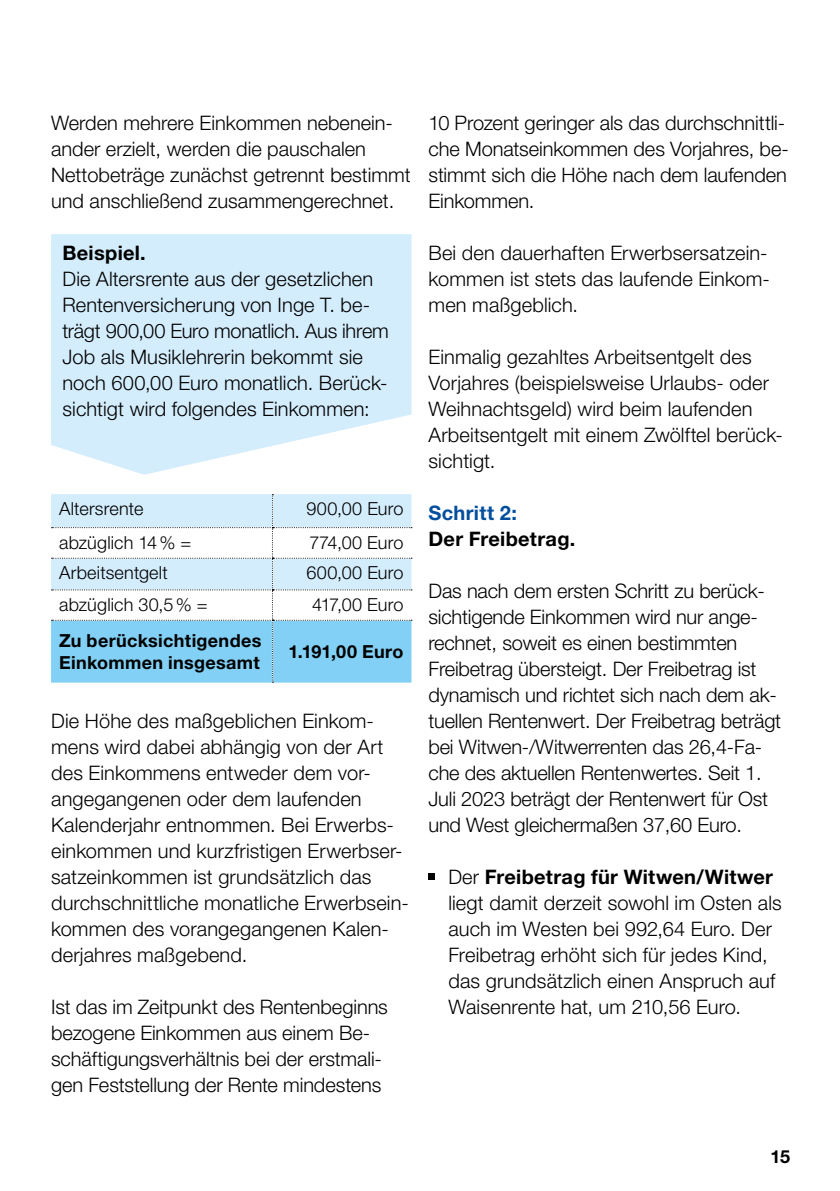
<style>
.page{position:relative;width:840px;height:1191px;background:#fff}
.page>*{position:absolute;margin:0;border:0;box-sizing:border-box;transform-origin:0 0}
.t1{font:300 20px/26px "Helvetica Neue LT Pro";color:#000}
.t2{font:700 20px "Helvetica Neue LT Pro";letter-spacing:.015em;color:#000}
.t3{font:700 20px "Helvetica Neue LT Pro";letter-spacing:.015em;color:#004e9e}
.t4{font:300 18px "Helvetica Neue LT Pro";letter-spacing:.01em;color:#000}
.t5{font:700 18px/21.6px "Helvetica Neue LT Pro";letter-spacing:.02em;color:#000}
.s1{font-weight:700}
</style>
<div class="page">
<svg style="left:51px;top:234px;width:360px;height:241px;background:#d8eefc"></svg>
<svg style="left:428px;top:874px;width:6px;height:6px"></svg>
<svg style="left:51px;top:494px;width:361px;height:188px"></svg>
<p class="t1" style="left:51px;top:109px;width:361px">Werden mehrere Einkommen nebenein&shy;ander erzielt, werden die pauschalen Nettobeträge zunächst getrennt bestimmt und anschließend zusammengerechnet.</p>
<p class="t2" style="left:62px;top:240px;width:85px">Beispiel.</p>
<p class="t1" style="left:62px;top:265px;width:328px">Die Altersrente aus der gesetzlichen Rentenversicherung von Inge T. be&shy;trägt 900,00 Euro monatlich. Aus ihrem Job als Musiklehrerin bekommt sie noch 600,00 Euro monatlich. Berück&shy;sichtigt wird folgendes Einkommen:</p>
<p class="t4" style="left:59px;top:497px;width:86px">Altersrente</p>
<p class="t4" style="left:306px;top:497px;width:98px">900,00 Euro</p>
<p class="t4" style="left:59px;top:531px;width:134px">abzüglich 14% =</p>
<p class="t4" style="left:309px;top:531px;width:96px">774,00 Euro</p>
<p class="t4" style="left:59px;top:561px;width:110px">Arbeitsentgelt</p>
<p class="t4" style="left:306px;top:561px;width:98px">600,00 Euro</p>
<p class="t4" style="left:59px;top:593px;width:150px">abzüglich 30,5% =</p>
<p class="t4" style="left:312px;top:593px;width:93px">417,00 Euro</p>
<p class="t5" style="left:59px;top:629px;width:204px">Zu berücksichtigendes<br>Einkommen insgesamt</p>
<p class="t5" style="left:288px;top:640px;width:116px">1.191,00 Euro</p>
<p class="t1" style="left:51px;top:707px;width:359px">Die Höhe des maßgeblichen Einkom&shy;mens wird dabei abhängig von der Art des Einkommens entweder dem vor&shy;angegangenen oder dem laufenden Kalenderjahr entnommen. Bei Erwerbs&shy;einkommen und kurzfristigen Erwerbser&shy;satzeinkommen ist grundsätzlich das durchschnittliche monatliche Erwerbsein&shy;kommen des vorangegangenen Kalen&shy;derjahres maßgebend.</p>
<p class="t1" style="left:51px;top:993px;width:338px">Ist das im Zeitpunkt des Rentenbeginns bezogene Einkommen aus einem Be&shy;schäftigungsverhältnis bei der erstmali&shy;gen Feststellung der Rente mindestens</p>
<p class="t1" style="left:428px;top:109px;width:361px">10 Prozent geringer als das durchschnittli&shy;che Monatseinkommen des Vorjahres, be&shy;stimmt sich die Höhe nach dem laufenden Einkommen.</p>
<p class="t1" style="left:428px;top:239px;width:343px;text-align:justify">Bei den dauerhaften Erwerbsersatzein&shy;kommen ist stets das laufende Einkom&shy;men maßgeblich.</p>
<p class="t1" style="left:428px;top:343px;width:356px">Einmalig gezahltes Arbeitsentgelt des Vorjahres (beispielsweise Urlaubs- oder Weihnachtsgeld) wird beim laufenden Arbeitsentgelt mit einem Zwölftel berück&shy;sichtigt.</p>
<p class="t3" style="left:428px;top:500px;width:90px">Schritt 2:</p>
<p class="t2" style="left:428px;top:526px;width:148px">Der Freibetrag.</p>
<p class="t1" style="left:428px;top:577px;width:354px">Das nach dem ersten Schritt zu berück&shy;sichtigende Einkommen wird nur ange&shy;rechnet, soweit es einen bestimmten Freibetrag übersteigt. Der Freibetrag ist dynamisch und richtet sich nach dem ak&shy;tuellen Rentenwert. Der Freibetrag beträgt bei Witwen-/Witwerrenten das 26,4-Fa&shy;che des aktuellen Rentenwertes. Seit 1.<br>Juli 2023 beträgt der Rentenwert für Ost und West gleichermaßen 37,60 Euro.</p>
<p class="t1" style="left:448px;top:863px;width:335px">Der <span class="s1">Freibetrag für Witwen/Witwer </span>liegt damit derzeit sowohl im Osten als auch im Westen bei 992,64 Euro. Der Freibetrag erhöht sich für jedes Kind, das grundsätzlich einen Anspruch auf Waisenrente hat, um 210,56 Euro.</p>
<p class="t5" style="left:770px;top:1145px;width:21px">15</p>
</div>
